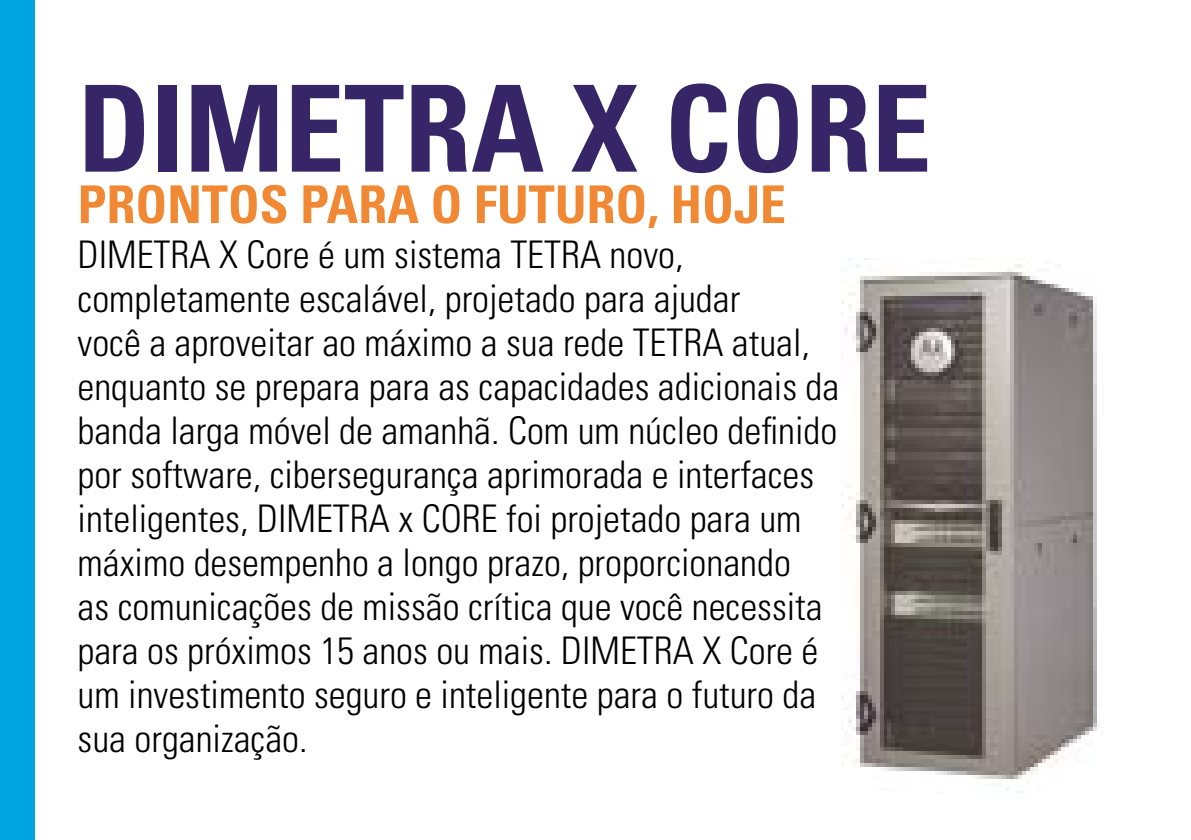
<style>
.page{position:relative;width:1191px;height:840px;background:#fff}
.page>*{position:absolute;margin:0;border:0;box-sizing:border-box;transform-origin:0 0}
.t1{font:700 condensed 120px "Univers";color:#362668}
.t2{font:700 condensed 52px "Univers";color:#f18934}
.t3{font:300 condensed 38px/44px "Univers";color:#000}
</style>
<div class="page">
<img style="left:841px;top:258px;width:256px;height:534px">
<div style="left:0;top:0;width:34px;height:839px;background:#00a5e1"></div>
<h1 class="t1" style="left:78px;top:55px;width:855px">DIMETRA X CORE</h1>
<h2 class="t2" style="left:78px;top:172px;width:710px">PRONTOS PARA O FUTURO, HOJE</h2>
<p class="t3" style="left:78px;top:232px;width:763px">DIMETRA X Core é um sistema TETRA novo, completamente escalável, projetado para ajudar<br>você a aproveitar ao máximo a sua rede TETRA atual, enquanto se prepara para as capacidades adicionais da banda larga móvel de amanhã. Com um núcleo definido por software, cibersegurança aprimorada e interfaces inteligentes, DIMETRA x CORE foi projetado para um máximo desempenho a longo prazo, proporcionando<br>as comunicações de missão crítica que você necessita para os próximos 15 anos ou mais. DIMETRA X Core é um investimento seguro e inteligente para o futuro da sua organização.</p>
</div>
